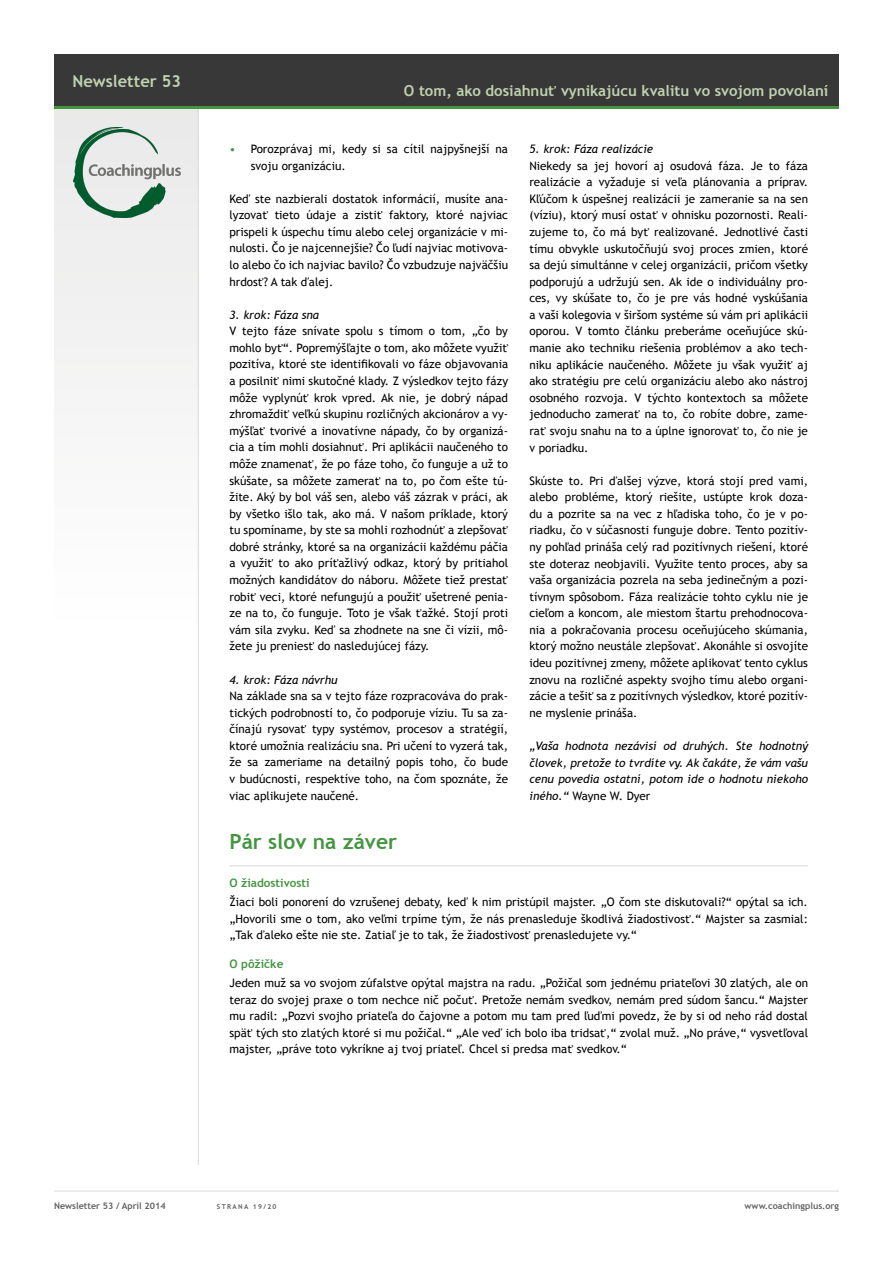
<style>
.page{position:relative;width:893px;height:1263px;background:#fff}
.page>*{position:absolute;margin:0;border:0;box-sizing:border-box;transform-origin:0 0}
.t1{font:700 21px "Trebuchet MS";color:#449542}
.t2{font:700 16.5px "Trebuchet MS";color:#c0d2b0}
.t3{font:700 15px "Trebuchet MS";color:#c0d2b0}
.t4{font:11.7px/16.6px "Trebuchet MS";color:#000;text-align:justify}
.t5{font:italic 11.7px/16.6px "Trebuchet MS";color:#000;text-align:justify}
.t6{font:700 11.7px "Trebuchet MS";color:#449542}
.t7{font:700 9px "Trebuchet MS";color:#636362}
.t8{font:700 6.75px "Trebuchet MS";letter-spacing:.2em;color:#636362}
.s1{color:#449542}
.s2{font-style:normal}
</style>
<div class="page">
<div style="left:54px;top:106px;width:145px;height:525px;background:#f5f5f5"></div>
<hr style="left:54px;top:1191px;width:785px;height:1px;background:#dadad9">
<hr style="left:198px;top:108px;width:1px;height:1057px;background:#dadad9">
<div style="left:54px;top:54px;width:785px;height:53px;background:#383838"></div>
<hr style="left:54px;top:106px;width:785px;height:3px;background:#449542">
<img style="left:74px;top:127px;width:106px;height:91px">
<hr style="left:229px;top:865px;width:579px;height:1px;background:#dadad9">
<h2 class="t2" style="left:72px;top:70px;width:110px">Newsletter 53</h2>
<p class="t3" style="left:404px;top:81px;width:426px">O tom, ako dosiahnuť vynikajúcu kvalitu vo svojom povolaní</p>
<p class="t4" style="left:251px;top:141px;width:259px;text-indent:-21px"><span class="s1">•</span> Porozprávaj mi, kedy si sa cítil najpyšnejší na svoju organizáciu.</p>
<p class="t4" style="left:229px;top:190px;width:280px">Keď ste nazbierali dostatok informácií, musíte ana&shy;lyzovať tieto údaje a zistiť faktory, ktoré najviac prispeli k úspechu tímu alebo celej organizácie v mi&shy;nulosti. Čo je najcennejšie? Čo ľudí najviac motivova&shy;lo alebo čo ich najviac bavilo? Čo vzbudzuje najväčšiu hrdosť? A tak ďalej.</p>
<p class="t5" style="left:229px;top:306px;width:91px">3. krok: Fáza sna</p>
<p class="t4" style="left:229px;top:323px;width:280px">V tejto fáze snívate spolu s tímom o tom, „čo by mohlo byť“. Popremýšľajte o tom, ako môžete využiť pozitíva, ktoré ste identifikovali vo fáze objavovania a posilniť nimi skutočné klady. Z výsledkov tejto fázy môže vyplynúť krok vpred. Ak nie, je dobrý nápad zhromaždiť veľkú skupinu rozličných akcionárov a vy&shy;mýšľať tvorivé a inovatívne nápady, čo by organizá&shy;cia a tím mohli dosiahnuť. Pri aplikácii naučeného to môže znamenať, že po fáze toho, čo funguje a už to skúšate, sa môžete zamerať na to, po čom ešte tú&shy;žite. Aký by bol váš sen, alebo váš zázrak v práci, ak by všetko išlo tak, ako má. V našom príklade, ktorý tu spomíname, by ste sa mohli rozhodnúť a zlepšovať dobré stránky, ktoré sa na organizácii každému páčia a využiť to ako príťažlivý odkaz, ktorý by pritiahol možných kandidátov do náboru. Môžete tiež prestať robiť veci, ktoré nefungujú a použiť ušetrené penia&shy;ze na to, čo funguje. Toto je však ťažké. Stojí proti vám sila zvyku. Keď sa zhodnete na sne či vízii, mô&shy;žete ju preniesť do nasledujúcej fázy.</p>
<p class="t5" style="left:229px;top:671px;width:110px">4. krok: Fáza návrhu</p>
<p class="t4" style="left:229px;top:688px;width:280px">Na základe sna sa v tejto fáze rozpracováva do prak&shy;tických podrobností to, čo podporuje víziu. Tu sa za&shy;čínajú rysovať typy systémov, procesov a stratégií, ktoré umožnia realizáciu sna. Pri učení to vyzerá tak, že sa zameriame na detailný popis toho, čo bude v budúcnosti, respektíve toho, na čom spoznáte, že viac aplikujete naučené.</p>
<p class="t5" style="left:529px;top:141px;width:125px">5. krok: Fáza realizácie</p>
<p class="t4" style="left:529px;top:157px;width:280px">Niekedy sa jej hovorí aj osudová fáza. Je to fáza realizácie a vyžaduje si veľa plánovania a príprav.<br>Kľúčom k úspešnej realizácii je zameranie sa na sen (víziu), ktorý musí ostať v ohnisku pozornosti. Reali&shy;zujeme to, čo má byť realizované. Jednotlivé časti tímu obvykle uskutočňujú svoj proces zmien, ktoré sa dejú simultánne v celej organizácii, pričom všetky podporujú a udržujú sen. Ak ide o individuálny pro&shy;ces, vy skúšate to, čo je pre vás hodné vyskúšania a vaši kolegovia v širšom systéme sú vám pri aplikácii oporou. V tomto článku preberáme oceňujúce skú&shy;manie ako techniku riešenia problémov a ako tech&shy;niku aplikácie naučeného. Môžete ju však využiť aj ako stratégiu pre celú organizáciu alebo ako nástroj osobného rozvoja. V týchto kontextoch sa môžete jednoducho zamerať na to, čo robíte dobre, zame&shy;rať svoju snahu na to a úplne ignorovať to, čo nie je v poriadku.</p>
<p class="t4" style="left:529px;top:472px;width:280px">Skúste to. Pri ďalšej výzve, ktorá stojí pred vami, alebo probléme, ktorý riešite, ustúpte krok doza&shy;du a pozrite sa na vec z hľadiska toho, čo je v po&shy;riadku, čo v súčasnosti funguje dobre. Tento pozitív&shy;ny pohľad prináša celý rad pozitívnych riešení, ktoré ste doteraz neobjavili. Využite tento proces, aby sa vaša organizácia pozrela na seba jedinečným a pozi&shy;tívnym spôsobom. Fáza realizácie tohto cyklu nie je cieľom a koncom, ale miestom štartu prehodnocova&shy;nia a pokračovania procesu oceňujúceho skúmania, ktorý možno neustále zlepšovať. Akonáhle si osvojíte ideu pozitívnej zmeny, môžete aplikovať tento cyklus znovu na rozličné aspekty svojho tímu alebo organi&shy;zácie a tešiť sa z pozitívnych výsledkov, ktoré pozitív&shy;ne myslenie prináša.</p>
<p class="t5" style="left:529px;top:738px;width:280px">„Vaša hodnota nezávisí od druhých. Ste hodnotný človek, pretože to tvrdíte vy. Ak čakáte, že vám vašu cenu povedia ostatní, potom ide o hodnotu niekoho iného.“ <span class="s2">Wayne W. Dyer</span></p>
<h1 class="t1" style="left:229px;top:828px;width:169px">Pár slov na záver</h1>
<p class="t6" style="left:229px;top:876px;width:82px">O žiadostivosti</p>
<p class="t4" style="left:229px;top:894px;width:580px">Žiaci boli ponorení do vzrušenej debaty, keď k nim pristúpil majster. „O čom ste diskutovali?“ opýtal sa ich. „Hovorili sme o tom, ako veľmi trpíme tým, že nás prenasleduje škodlivá žiadostivosť.“ Majster sa zasmial: „Tak ďaleko ešte nie ste. Zatiaľ je to tak, že žiadostivosť prenasledujete vy.“</p>
<p class="t6" style="left:229px;top:957px;width:55px">O pôžičke</p>
<p class="t4" style="left:229px;top:975px;width:580px">Jeden muž sa vo svojom zúfalstve opýtal majstra na radu. „Požičal som jednému priateľovi 30 zlatých, ale on teraz do svojej praxe o tom nechce nič počuť. Pretože nemám svedkov, nemám pred súdom šancu.“ Majster mu radil: „Pozvi svojho priateľa do čajovne a potom mu tam pred ľuďmi povedz, že by si od neho rád dostal späť tých sto zlatých ktoré si mu požičal.“ „Ale veď ich bolo iba tridsať,“ zvolal muž. „No práve,“ vysvetľoval majster, „práve toto vykríkne aj tvoj priateľ. Chcel si predsa mať svedkov.“</p>
<p class="t7" style="left:54px;top:1200px;width:113px">Newsletter 53 / Apríl 2014</p>
<p class="t8" style="left:217px;top:1202px;width:61px">strana 19/20</p>
<p class="t7" style="left:745px;top:1200px;width:96px">www.coachingplus.org</p>
</div>
